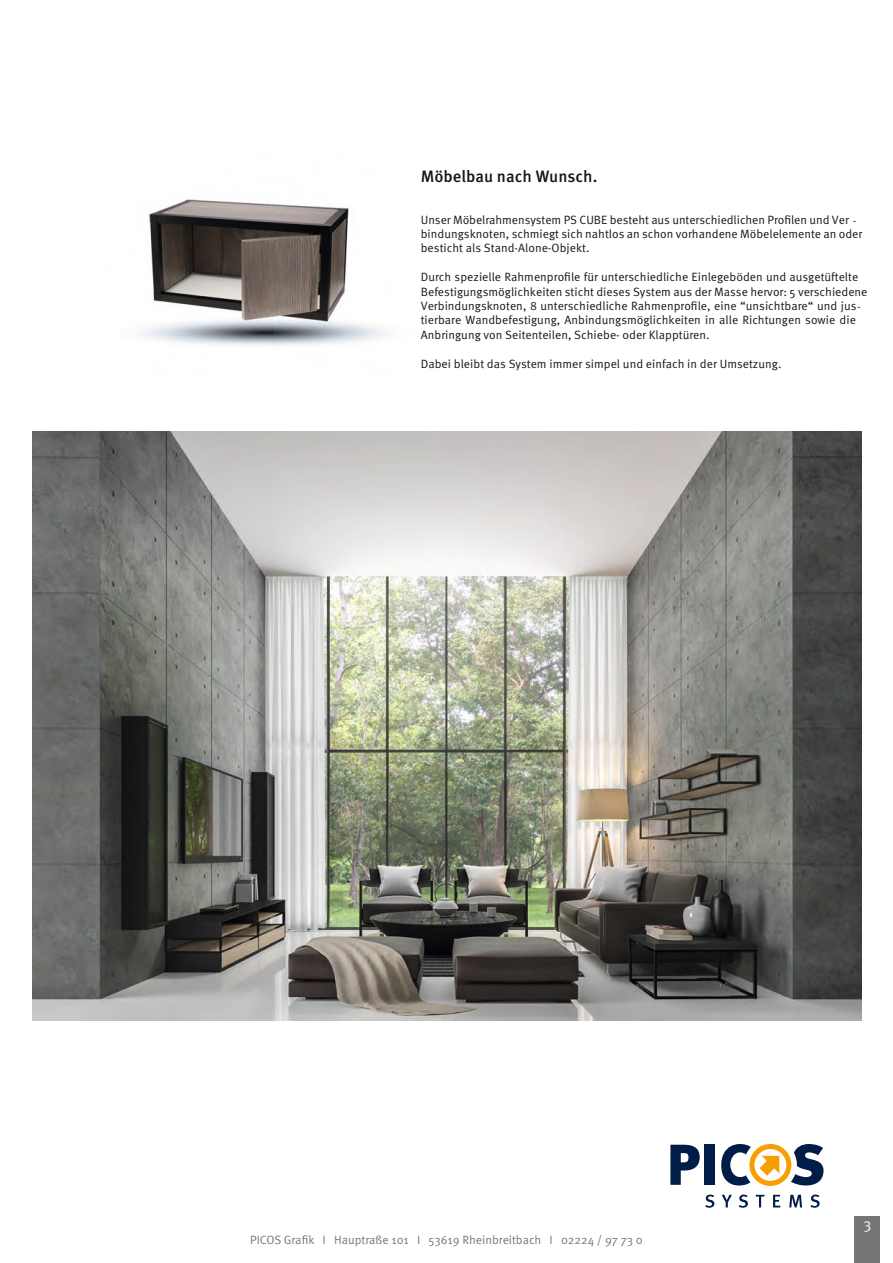
<style>
.page{position:relative;width:893px;height:1263px;background:#fff}
.page>*{position:absolute;margin:0;border:0;box-sizing:border-box;transform-origin:0 0}
.t1{font:500 16.5px "Meta Pro";color:#151616}
.t2{font:15px "Meta";color:#fff}
.t3{font:12px/14.4px "Meta Pro";color:#151616}
.t4{font:12px "Meta Pro";color:#757675}
.s1{font-family:"Minion Pro"}
</style>
<div class="page">
<svg style="left:670px;top:1145px;width:30px;height:40px"></svg>
<div style="left:704px;top:1145px;width:11px;height:40px;background:#001c47"></div>
<svg style="left:705px;top:1194px;width:9px;height:14px"></svg>
<svg style="left:722px;top:1195px;width:10px;height:12px"></svg>
<svg style="left:739px;top:1194px;width:9px;height:14px"></svg>
<svg style="left:756px;top:1195px;width:9px;height:12px"></svg>
<svg style="left:773px;top:1195px;width:7px;height:12px"></svg>
<svg style="left:789px;top:1195px;width:13px;height:12px"></svg>
<svg style="left:810px;top:1194px;width:10px;height:14px"></svg>
<svg style="left:721px;top:1144px;width:102px;height:42px"></svg>
<div style="left:855px;top:1216px;width:25px;height:47px;background:#757675"></div>
<img style="left:33px;top:432px;width:828px;height:588px">
<img style="left:141px;top:199px;width:246px;height:147px">
<h1 class="t1" style="left:421px;top:166px;width:178px">Möbelbau nach Wunsch.</h1>
<p class="t3" style="left:421px;top:212px;width:443px">Unser Möbelrahmensystem PS CUBE besteht aus unterschiedlichen Profilen und Ver <span class="s1">- </span>bindungsknoten, schmiegt sich nahtlos an schon vorhandene Möbelelemente an oder besticht als Stand-Alone-Objekt.</p>
<p class="t3" style="left:421px;top:270px;width:448px">Durch spezielle Rahmenprofile für unterschiedliche Einlegeböden und ausgetüftelte Befestigungsmöglichkeiten sticht dieses System aus der Masse hervor: 5 verschiedene Verbindungsknoten, 8 unterschiedliche Rahmenprofile, eine “unsichtbare“ und jus&shy;tierbare Wandbefestigung, Anbindungsmöglichkeiten in alle Richtungen sowie die Anbringung von Seitenteilen, Schiebe- oder Klapptüren.</p>
<p class="t3" style="left:421px;top:356px;width:362px">Dabei bleibt das System immer simpel und einfach in der Umsetzung.</p>
<p class="t4" style="left:250px;top:1232px;width:394px">PICOS Grafik I Hauptraße 101 I 53619 Rheinbreitbach I 02224 / 97 73 0</p>
<p class="t2" style="left:863px;top:1215px;width:10px">3</p>
</div>
